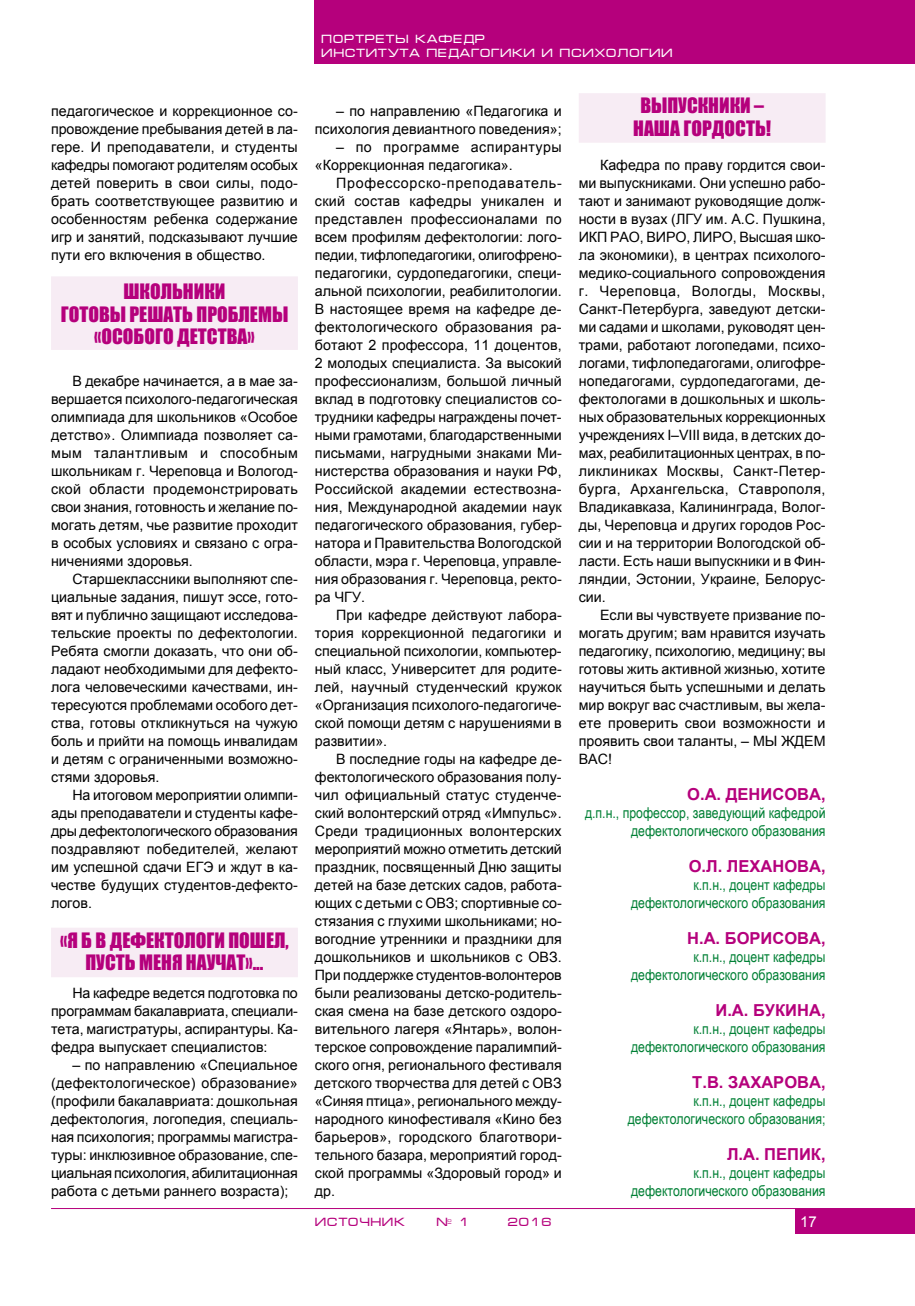
<style>
.page{position:relative;width:915px;height:1306px;background:#fff}
.page>*{position:absolute;margin:0;border:0;box-sizing:border-box;transform-origin:0 0}
.t1{font:19.5px/22.5px "Impact";color:#b5007c;text-align:center}
.t2{font:700 16.5px "Arial";color:#b5007c}
.t3{font:15px/18px "Arial Narrow";color:#008035;text-align:right}
.t4{font:15px "Arial";color:#fff}
.t5{font:14.25px/18px "Arial";color:#000;text-align:justify}
.t6{font:12px/14.4px "Micra";color:#fff}
.t7{font:12px "Micra";color:#b5007c}
</style>
<div class="page">
<div style="left:795px;top:1208px;width:119px;height:25px;background:#b5007c"></div>
<hr style="left:51px;top:1208px;width:842px;height:1px;background:#b5007c">
<div style="left:315px;top:0;width:599px;height:64px;background:#b5007c"></div>
<div style="left:51px;top:276px;width:247px;height:74px;background:#f7ecf4"></div>
<div style="left:51px;top:927px;width:247px;height:50px;background:#f7ecf4"></div>
<div style="left:578px;top:93px;width:247px;height:50px;background:#f7ecf4"></div>
<p class="t5" style="left:51px;top:102px;width:248px">педагогическое и коррекционное со&shy;провождение пребывания детей в ла&shy;гере. И преподаватели, и студенты кафедры помогают родителям особых детей поверить в свои силы, подо&shy;брать соответствующее развитию и особенностям ребенка содержание игр и занятий, подсказывают лучшие пути его включения в общество.</p>
<h1 class="t1" style="left:61px;top:280px;width:229px">Школьники<br>готовы решать проблемы «Особого детства»</h1>
<p class="t5" style="left:51px;top:372px;width:248px;text-indent:21px">В декабре начинается, а в мае за&shy;вершается психолого-педагогическая олимпиада для школьников «Особое детство». Олимпиада позволяет са&shy;мым талантливым и способным школьникам г. Череповца и Вологод&shy;ской области продемонстрировать свои знания, готовность и желание по&shy;могать детям, чье развитие проходит в особых условиях и связано с огра&shy;ничениями здоровья.</p>
<p class="t5" style="left:51px;top:570px;width:248px;text-indent:21px">Старшеклассники выполняют спе&shy;циальные задания, пишут эссе, гото&shy;вят и публично защищают исследова&shy;тельские проекты по дефектологии.<br>Ребята смогли доказать, что они об&shy;ладают необходимыми для дефекто&shy;лога человеческими качествами, ин&shy;тересуются проблемами особого дет&shy;ства, готовы откликнуться на чужую боль и прийти на помощь инвалидам и детям с ограниченными возможно&shy;стями здоровья.</p>
<p class="t5" style="left:51px;top:786px;width:248px;text-indent:21px">На итоговом мероприятии олимпи&shy;ады преподаватели и студенты кафе&shy;дры дефектологического образования поздравляют победителей, желают им успешной сдачи ЕГЭ и ждут в ка&shy;честве будущих студентов-дефекто&shy;логов.</p>
<h1 class="t1" style="left:60px;top:928px;width:230px">«Я б в дефектологи пошел, пусть меня научат»...</h1>
<p class="t5" style="left:51px;top:984px;width:248px;text-indent:21px">На кафедре ведется подготовка по программам бакалавриата, специали&shy;тета, магистратуры, аспирантуры. Ка&shy;федра выпускает специалистов:</p>
<p class="t5" style="left:51px;top:1056px;width:248px;text-indent:21px">– по направлению «Специальное (дефектологическое) образование» (профили бакалавриата: дошкольная дефектология, логопедия, специаль&shy;ная психология; программы магистра&shy;туры: инклюзивное образование, спе&shy;циальная психология, абилитационная работа с детьми раннего возраста);</p>
<p class="t6" style="left:321px;top:32px;width:353px">Портреты кафедр<br>института педагогики и психологии</p>
<p class="t5" style="left:315px;top:102px;width:248px;text-align:right">– по направлению «Педагогика и психология девиантного поведения»;</p>
<p class="t5" style="left:315px;top:138px;width:248px;text-indent:21px">– по программе аспирантуры «Коррекционная педагогика».</p>
<p class="t5" style="left:315px;top:174px;width:248px;text-indent:21px">Профессорско-преподаватель&shy;ский состав кафедры уникален и представлен профессионалами по всем профилям дефектологии: лого&shy;педии, тифлопедагогики, олигофрено&shy;педагогики, сурдопедагогики, специ&shy;альной психологии, реабилитологии.<br>В настоящее время на кафедре де&shy;фектологического образования ра&shy;ботают 2 профессора, 11 доцентов, 2 молодых специалиста. За высокий профессионализм, большой личный вклад в подготовку специалистов со&shy;трудники кафедры награждены почет&shy;ными грамотами, благодарственными письмами, нагрудными знаками Ми&shy;нистерства образования и науки РФ, Российской академии естествозна&shy;ния, Международной академии наук педагогического образования, губер&shy;натора и Правительства Вологодской области, мэра г. Череповца, управле&shy;ния образования г. Череповца, ректо&shy;ра ЧГУ.</p>
<p class="t5" style="left:315px;top:606px;width:248px;text-indent:21px">При кафедре действуют лабора&shy;тория коррекционной педагогики и специальной психологии, компьютер&shy;ный класс, Университет для родите&shy;лей, научный студенческий кружок «Организация психолого-педагогиче&shy;ской помощи детям с нарушениями в развитии».</p>
<p class="t5" style="left:315px;top:750px;width:248px;text-indent:21px">В последние годы на кафедре де&shy;фектологического образования полу&shy;чил официальный статус студенче&shy;ский волонтерский отряд «Импульс».<br>Среди традиционных волонтерских мероприятий можно отметить детский праздник, посвященный Дню защиты детей на базе детских садов, работа&shy;ющих с детьми с ОВЗ; спортивные со&shy;стязания с глухими школьниками; но&shy;вогодние утренники и праздники для дошкольников и школьников с ОВЗ.<br>При поддержке студентов-волонтеров были реализованы детско-родитель&shy;ская смена на базе детского оздоро&shy;вительного лагеря «Янтарь», волон&shy;терское сопровождение паралимпий&shy;ского огня, регионального фестиваля детского творчества для детей с ОВЗ «Синяя птица», регионального между&shy;народного кинофестиваля «Кино без барьеров», городского благотвори&shy;тельного базара, мероприятий город&shy;ской программы «Здоровый город» и др.</p>
<h1 class="t1" style="left:633px;top:94px;width:139px">Выпускники – наша гордость!</h1>
<p class="t5" style="left:578px;top:156px;width:248px;text-indent:21px">Кафедра по праву гордится свои&shy;ми выпускниками. Они успешно рабо&shy;тают и занимают руководящие долж&shy;ности в вузах (ЛГУ им. А.С. Пушкина, ИКП РАО, ВИРО, ЛИРО, Высшая шко&shy;ла экономики), в центрах психолого&shy;медико-социального сопровождения г. Череповца, Вологды, Москвы, Санкт-Петербурга, заведуют детски&shy;ми садами и школами, руководят цен&shy;трами, работают логопедами, психо&shy;логами, тифлопедагогами, олигофре&shy;нопедагогами, сурдопедагогами, де&shy;фектологами в дошкольных и школь&shy;ных образовательных коррекционных учреждениях I–VIII вида, в детских до&shy;мах, реабилитационных центрах, в по&shy;ликлиниках Москвы, Санкт-Петер&shy;бурга, Архангельска, Ставрополя, Владикавказа, Калининграда, Волог&shy;ды, Череповца и других городов Рос&shy;сии и на территории Вологодской об&shy;ласти. Есть наши выпускники и в Фин&shy;ляндии, Эстонии, Украине, Белорус&shy;сии.</p>
<p class="t5" style="left:578px;top:606px;width:248px;text-indent:21px">Если вы чувствуете призвание по&shy;могать другим; вам нравится изучать педагогику, психологию, медицину; вы готовы жить активной жизнью, хотите научиться быть успешными и делать мир вокруг вас счастливым, вы жела&shy;ете проверить свои возможности и проявить свои таланты, – МЫ ЖДЕМ ВАС!</p>
<p class="t2" style="left:687px;top:783px;width:63px">О.А. Денисова</p>
<p class="t2" style="left:820px;top:783px;width:6px">,</p>
<p class="t3" style="left:584px;top:803px;width:242px">д.п.н., профессор, заведующий кафедрой дефектологического образования</p>
<p class="t2" style="left:688px;top:855px;width:85px">О.Л. Леханова</p>
<p class="t2" style="left:820px;top:855px;width:6px">,</p>
<p class="t3" style="left:631px;top:875px;width:196px">к.п.н., доцент кафедры дефектологического образования</p>
<p class="t2" style="left:687px;top:927px;width:63px">Н.А. Борисова</p>
<p class="t2" style="left:820px;top:927px;width:6px">,</p>
<p class="t3" style="left:631px;top:947px;width:196px">к.п.н., доцент кафедры дефектологического образования</p>
<p class="t2" style="left:715px;top:999px;width:62px">И.А. Букина</p>
<p class="t2" style="left:820px;top:999px;width:6px">,</p>
<p class="t3" style="left:631px;top:1019px;width:196px">к.п.н., доцент кафедры дефектологического образования</p>
<p class="t2" style="left:692px;top:1071px;width:82px">Т.В. Захарова</p>
<p class="t2" style="left:820px;top:1071px;width:6px">,</p>
<p class="t3" style="left:627px;top:1091px;width:199px">к.п.н., доцент кафедры дефектологического образования;</p>
<p class="t2" style="left:726px;top:1143px;width:61px">Л.А. Пепик</p>
<p class="t2" style="left:820px;top:1143px;width:6px">,</p>
<p class="t3" style="left:631px;top:1163px;width:196px">к.п.н., доцент кафедры дефектологического образования</p>
<p class="t7" style="left:315px;top:1215px;width:92px">ИСТОЧНИК</p>
<p class="t7" style="left:436px;top:1215px;width:35px">№ 1</p>
<p class="t7" style="left:507px;top:1215px;width:46px">2016</p>
<p class="t4" style="left:799px;top:1211px;width:18px">17</p>
</div>
